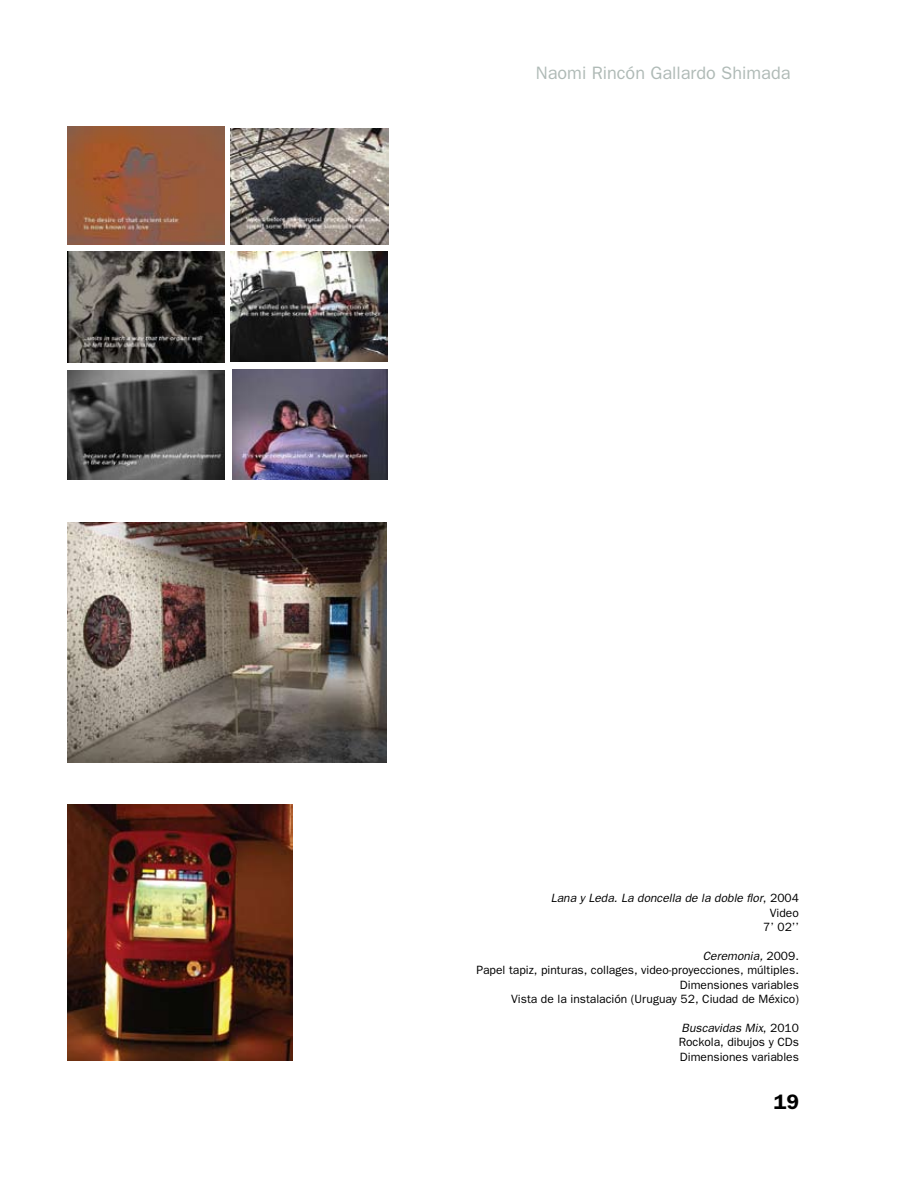
<style>
.page{position:relative;width:918px;height:1188px;background:#fff}
.page>*{position:absolute;margin:0;border:0;box-sizing:border-box;transform-origin:0 0}
.t1{font:600 21px "Franklin Gothic";color:#000}
.t2{font:18px "Franklin Gothic";color:#afbab6}
.t3{font:12px/14.4px "Franklin Gothic";color:#000;text-align:right}
.t4{font:italic 12px/14.4px "Franklin Gothic";color:#000;text-align:right}
.s1{font-style:normal}
.s2{font-style:italic}
</style>
<div class="page">
<img style="left:67px;top:127px;width:157px;height:118px">
<img style="left:230px;top:128px;width:158px;height:116px">
<img style="left:67px;top:251px;width:157px;height:112px">
<img style="left:231px;top:252px;width:157px;height:110px">
<img style="left:68px;top:370px;width:156px;height:110px">
<img style="left:232px;top:370px;width:155px;height:109px">
<img style="left:67px;top:805px;width:226px;height:256px">
<img style="left:67px;top:522px;width:320px;height:240px">
<p class="t2" style="left:536px;top:63px;width:256px">Naomi Rincón Gallardo Shimada</p>
<p class="t4" style="left:551px;top:891px;width:250px">Lana y Leda. La doncella de la doble flor<span class="s1">, 2004<br>Video<br>7’ 02’’</span></p>
<p class="t3" style="left:476px;top:949px;width:324px"><span class="s2">Ceremonia,</span> 2009.<br>Papel tapiz, pinturas, collages, video-proyecciones, múltiples.<br>Dimensiones variables<br>Vista de la instalación (Uruguay 52, Ciudad de México)</p>
<p class="t3" style="left:679px;top:1021px;width:122px;text-align:justify"><span class="s2">Buscavidas Mix</span>, 2010<br>Rockola, dibujos y CDs Dimensiones variables</p>
<p class="t1" style="left:774px;top:1089px;width:27px">19</p>
</div>
